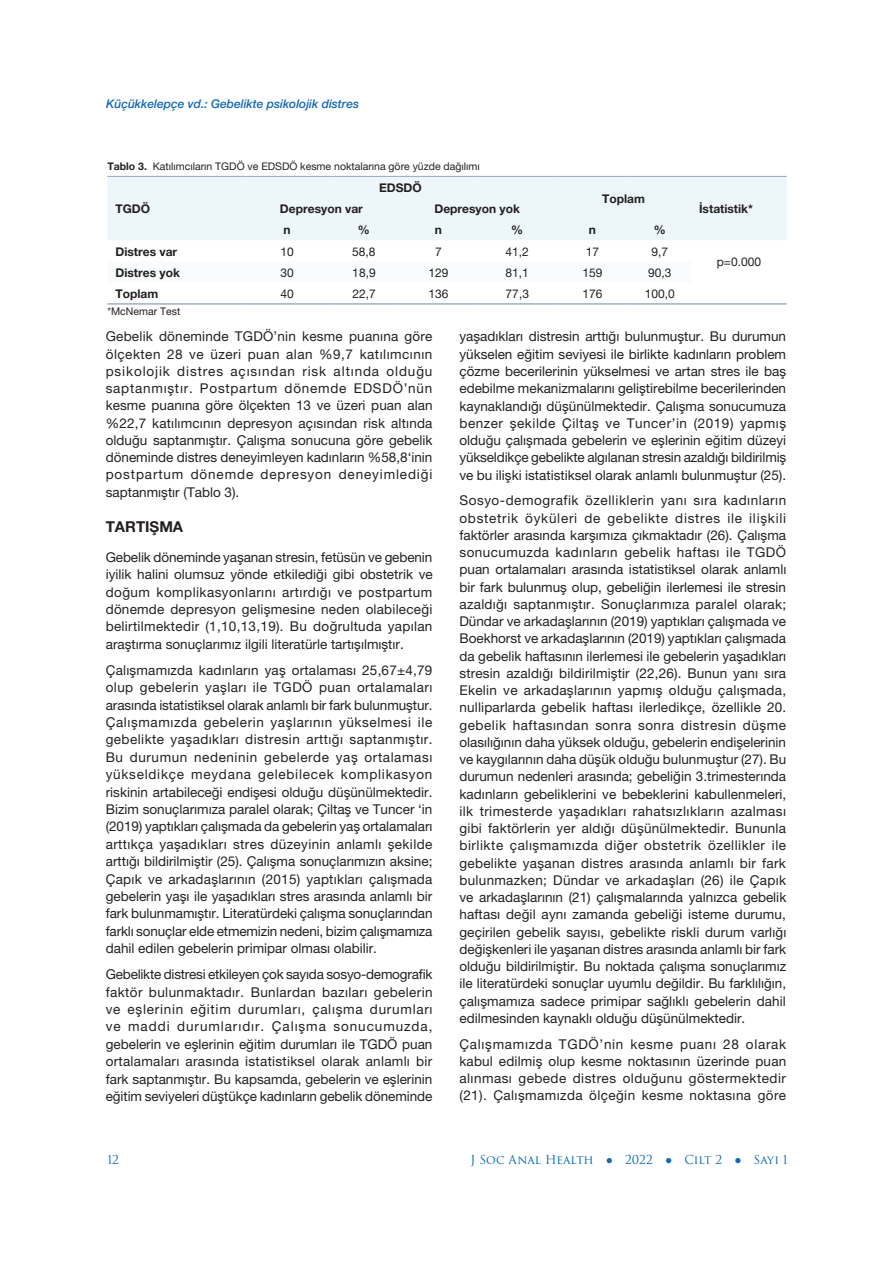
<style>
.page{position:relative;width:893px;height:1263px;background:#fff}
.page>*{position:absolute;margin:0;border:0;box-sizing:border-box;transform-origin:0 0}
.t1{font:15px "Helvetica Neue LT 75 Bd";color:#231f20}
.t2{font:13.5px/17.2px "Helvetica Neue LT 55 Rm";color:#231f20;text-align:justify}
.t3{font:12px "Helvetica Neue LT 75 Bd";color:#231f20}
.t4{font:12px "Helvetica Neue LT 55 Rm";color:#231f20}
.t5{font:12px "Helvetica Neue LT 66 Md It";color:#1168b3}
.t6{font:12px "Trajan Pro 3";color:#016ab6}
.t7{font:12px "Trajan Pro 3";color:#1168b3}
.t8{font:10.5px "Helvetica Neue LT 55 Rm";color:#231f20}
.s1{font-family:"Helvetica Neue LT 75 Bd"}
.s2{font-family:"Sylfaen";color:#1168b3}
.s3{color:#1168b3}
</style>
<div class="page">
<div style="left:107px;top:177px;width:680px;height:63px;background:#edf7fb"></div>
<hr style="left:244px;top:176px;width:86px;height:1px;background:#94a5c4">
<hr style="left:330px;top:176px;width:68px;height:1px;background:#94a5c4">
<hr style="left:398px;top:176px;width:80px;height:1px;background:#94a5c4">
<hr style="left:478px;top:176px;width:78px;height:1px;background:#94a5c4">
<hr style="left:556px;top:176px;width:72px;height:1px;background:#94a5c4">
<hr style="left:628px;top:176px;width:63px;height:1px;background:#94a5c4">
<hr style="left:691px;top:176px;width:96px;height:1px;background:#94a5c4">
<hr style="left:107px;top:176px;width:137px;height:1px;background:#94a5c4">
<hr style="left:107px;top:304px;width:137px;height:1px;background:#6e87ad">
<hr style="left:244px;top:304px;width:86px;height:1px;background:#6e87ad">
<hr style="left:330px;top:304px;width:68px;height:1px;background:#6e87ad">
<hr style="left:398px;top:304px;width:80px;height:1px;background:#6e87ad">
<hr style="left:478px;top:304px;width:78px;height:1px;background:#6e87ad">
<hr style="left:556px;top:304px;width:72px;height:1px;background:#6e87ad">
<hr style="left:628px;top:304px;width:63px;height:1px;background:#6e87ad">
<hr style="left:691px;top:304px;width:96px;height:1px;background:#6e87ad">
<p class="t5" style="left:106px;top:97px;width:254px">Küçükkelepçe vd.: Gebelikte psikolojik distres</p>
<p class="t8" style="left:107px;top:160px;width:374px"><span class="s1">Tablo 3.</span> Katılımcıların TGDÖ ve EDSDÖ kesme noktalarına göre yüzde dağılımı</p>
<p class="t3" style="left:115px;top:201px;width:36px">TGDÖ</p>
<p class="t3" style="left:379px;top:180px;width:44px">EDSDÖ</p>
<p class="t3" style="left:602px;top:191px;width:44px">Toplam</p>
<p class="t3" style="left:280px;top:201px;width:84px">Depresyon var</p>
<p class="t3" style="left:434px;top:201px;width:87px">Depresyon yok</p>
<p class="t3" style="left:699px;top:201px;width:55px">İstatistik*</p>
<p class="t3" style="left:283px;top:222px;width:9px">n</p>
<p class="t3" style="left:358px;top:222px;width:13px">%</p>
<p class="t3" style="left:435px;top:222px;width:9px">n</p>
<p class="t3" style="left:511px;top:222px;width:13px">%</p>
<p class="t3" style="left:589px;top:222px;width:9px">n</p>
<p class="t3" style="left:654px;top:222px;width:13px">%</p>
<p class="t3" style="left:115px;top:244px;width:63px">Distres var</p>
<p class="t4" style="left:280px;top:244px;width:15px">10</p>
<p class="t4" style="left:352px;top:244px;width:25px">58,8</p>
<p class="t4" style="left:435px;top:244px;width:8px">7</p>
<p class="t4" style="left:506px;top:244px;width:25px">41,2</p>
<p class="t4" style="left:586px;top:244px;width:15px">17</p>
<p class="t4" style="left:651px;top:244px;width:18px">9,7</p>
<p class="t3" style="left:115px;top:265px;width:66px">Distres yok</p>
<p class="t4" style="left:280px;top:265px;width:15px">30</p>
<p class="t4" style="left:352px;top:265px;width:25px">18,9</p>
<p class="t4" style="left:428px;top:265px;width:22px">129</p>
<p class="t4" style="left:506px;top:265px;width:25px">81,1</p>
<p class="t4" style="left:582px;top:265px;width:22px">159</p>
<p class="t4" style="left:648px;top:265px;width:25px">90,3</p>
<p class="t3" style="left:115px;top:286px;width:44px">Toplam</p>
<p class="t4" style="left:280px;top:286px;width:15px">40</p>
<p class="t4" style="left:352px;top:286px;width:25px">22,7</p>
<p class="t4" style="left:428px;top:286px;width:22px">136</p>
<p class="t4" style="left:506px;top:286px;width:25px">77,3</p>
<p class="t4" style="left:582px;top:286px;width:22px">176</p>
<p class="t4" style="left:645px;top:286px;width:32px">100,0</p>
<p class="t8" style="left:107px;top:304px;width:74px">*McNemar Test</p>
<p class="t4" style="left:717px;top:255px;width:46px">p=0.000</p>
<p class="t2" style="left:106px;top:328px;width:328px">Gebelik döneminde TGDÖ’nin kesme puanına göre ölçekten 28 ve üzeri puan alan %9,7 katılımcının psikolojik distres açısından risk altında olduğu saptanmıştır. Postpartum dönemde EDSDÖ’nün kesme puanına göre ölçekten 13 ve üzeri puan alan %22,7 katılımcının depresyon açısından risk altında olduğu saptanmıştır. Çalışma sonucuna göre gebelik döneminde distres deneyimleyen kadınların %58,8‘inin postpartum dönemde depresyon deneyimlediği saptanmıştır (Tablo 3).</p>
<p class="t1" style="left:106px;top:517px;width:79px">TARTIŞMA</p>
<p class="t2" style="left:106px;top:548px;width:328px">Gebelik döneminde yaşanan stresin, fetüsün ve gebenin iyilik halini olumsuz yönde etkilediği gibi obstetrik ve doğum komplikasyonlarını artırdığı ve postpartum dönemde depresyon gelişmesine neden olabileceği belirtilmektedir (1,10,13,19). Bu doğrultuda yapılan araştırma sonuçlarımız ilgili literatürle tartışılmıştır.</p>
<p class="t2" style="left:106px;top:661px;width:328px">Çalışmamızda kadınların yaş ortalaması 25,67±4,79 olup gebelerin yaşları ile TGDÖ puan ortalamaları arasında istatistiksel olarak anlamlı bir fark bulunmuştur.<br>Çalışmamızda gebelerin yaşlarının yükselmesi ile gebelikte yaşadıkları distresin arttığı saptanmıştır.<br>Bu durumun nedeninin gebelerde yaş ortalaması yükseldikçe meydana gelebilecek komplikasyon riskinin artabileceği endişesi olduğu düşünülmektedir.<br>Bizim sonuçlarımıza paralel olarak; Çiltaş ve Tuncer ‘in (2019) yaptıkları çalışmada da gebelerin yaş ortalamaları arttıkça yaşadıkları stres düzeyinin anlamlı şekilde arttığı bildirilmiştir (25). Çalışma sonuçlarımızın aksine; Çapık ve arkadaşlarının (2015) yaptıkları çalışmada gebelerin yaşı ile yaşadıkları stres arasında anlamlı bir fark bulunmamıştır. Literatürdeki çalışma sonuçlarından farklı sonuçlar elde etmemizin nedeni, bizim çalışmamıza dahil edilen gebelerin primipar olması olabilir.</p>
<p class="t2" style="left:106px;top:965px;width:328px">Gebelikte distresi etkileyen çok sayıda sosyo-demografik faktör bulunmaktadır. Bunlardan bazıları gebelerin ve eşlerinin eğitim durumları, çalışma durumları ve maddi durumlarıdır. Çalışma sonucumuzda, gebelerin ve eşlerinin eğitim durumları ile TGDÖ puan ortalamaları arasında istatistiksel olarak anlamlı bir fark saptanmıştır. Bu kapsamda, gebelerin ve eşlerinin eğitim seviyeleri düştükçe kadınların gebelik döneminde</p>
<p class="t2" style="left:459px;top:328px;width:328px">yaşadıkları distresin arttığı bulunmuştur. Bu durumun yükselen eğitim seviyesi ile birlikte kadınların problem çözme becerilerinin yükselmesi ve artan stres ile baş edebilme mekanizmalarını geliştirebilme becerilerinden kaynaklandığı düşünülmektedir. Çalışma sonucumuza benzer şekilde Çiltaş ve Tuncer’in (2019) yapmış olduğu çalışmada gebelerin ve eşlerinin eğitim düzeyi yükseldikçe gebelikte algılanan stresin azaldığı bildirilmiş ve bu ilişki istatistiksel olarak anlamlı bulunmuştur (25).</p>
<p class="t2" style="left:459px;top:491px;width:328px">Sosyo-demografik özelliklerin yanı sıra kadınların obstetrik öyküleri de gebelikte distres ile ilişkili faktörler arasında karşımıza çıkmaktadır (26). Çalışma sonucumuzda kadınların gebelik haftası ile TGDÖ puan ortalamaları arasında istatistiksel olarak anlamlı bir fark bulunmuş olup, gebeliğin ilerlemesi ile stresin azaldığı saptanmıştır. Sonuçlarımıza paralel olarak; Dündar ve arkadaşlarının (2019) yaptıkları çalışmada ve Boekhorst ve arkadaşlarının (2019) yaptıkları çalışmada da gebelik haftasının ilerlemesi ile gebelerin yaşadıkları stresin azaldığı bildirilmiştir (22,26). Bunun yanı sıra Ekelin ve arkadaşlarının yapmış olduğu çalışmada, nulliparlarda gebelik haftası ilerledikçe, özellikle 20. gebelik haftasından sonra sonra distresin düşme olasılığının daha yüksek olduğu, gebelerin endişelerinin ve kaygılarının daha düşük olduğu bulunmuştur (27). Bu durumun nedenleri arasında; gebeliğin 3.trimesterında kadınların gebeliklerini ve bebeklerini kabullenmeleri, ilk trimesterde yaşadıkları rahatsızlıkların azalması gibi faktörlerin yer aldığı düşünülmektedir. Bununla birlikte çalışmamızda diğer obstetrik özellikler ile gebelikte yaşanan distres arasında anlamlı bir fark bulunmazken; Dündar ve arkadaşları (26) ile Çapık ve arkadaşlarının (21) çalışmalarında yalnızca gebelik haftası değil aynı zamanda gebeliği isteme durumu, geçirilen gebelik sayısı, gebelikte riskli durum varlığı değişkenleri ile yaşanan distres arasında anlamlı bir fark olduğu bildirilmiştir. Bu noktada çalışma sonuçlarımız ile literatürdeki sonuçlar uyumlu değildir. Bu farklılığın, çalışmamıza sadece primipar sağlıklı gebelerin dahil edilmesinden kaynaklı olduğu düşünülmektedir.</p>
<p class="t2" style="left:459px;top:1035px;width:328px">Çalışmamızda TGDÖ’nin kesme puanı 28 olarak kabul edilmiş olup kesme noktasının üzerinde puan alınması gebede distres olduğunu göstermektedir (21). Çalışmamızda ölçeğin kesme noktasına göre</p>
<p class="t7" style="left:107px;top:1152px;width:13px">12</p>
<p class="t6" style="left:471px;top:1152px;width:319px">J Soc Anal Health <span class="s2">●</span> 2022 <span class="s2">●</span> <span class="s3">Cilt 2</span> <span class="s2">●</span> <span class="s3">Sayı 1</span></p>
</div>
